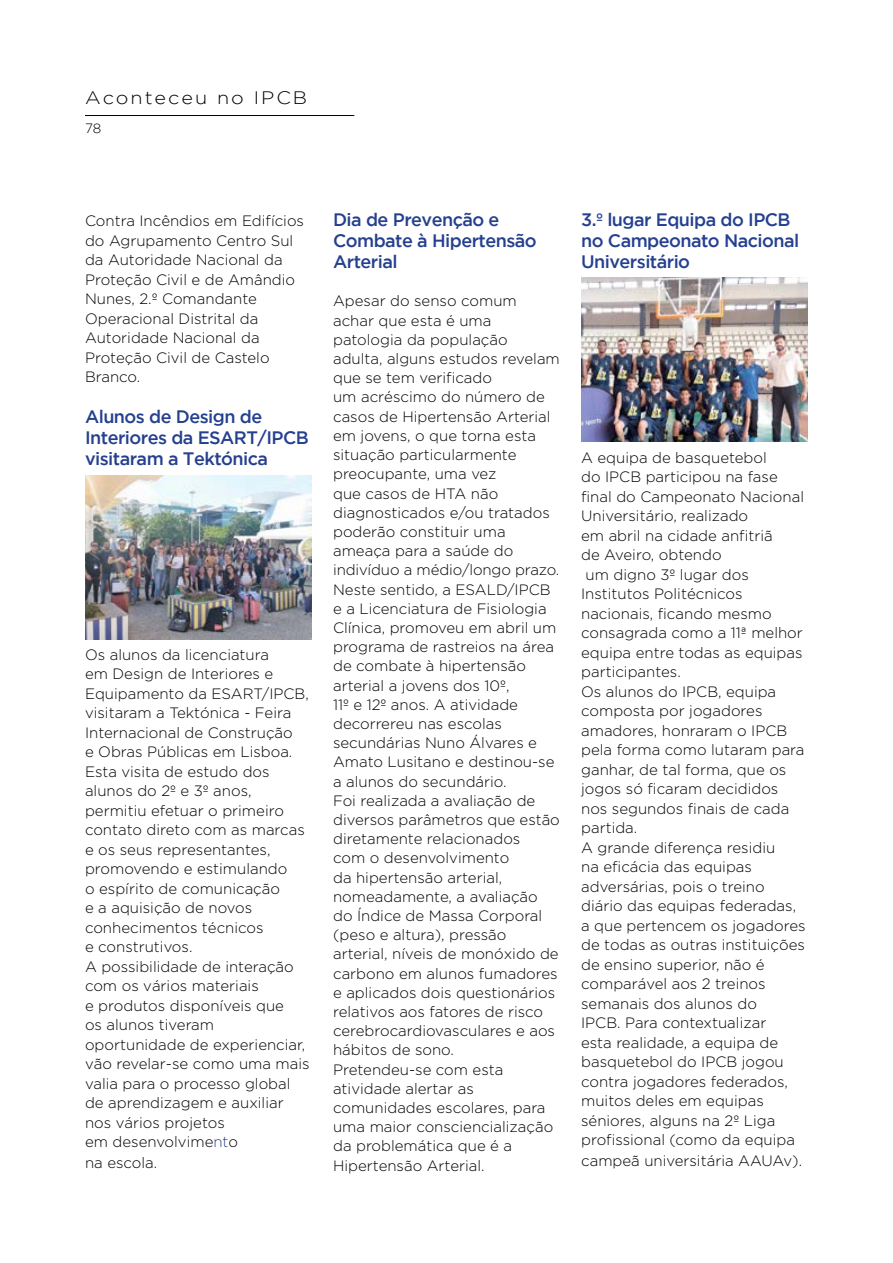
<style>
.page{position:relative;width:893px;height:1263px;background:#fff}
.page>*{position:absolute;margin:0;border:0;box-sizing:border-box;transform-origin:0 0}
.t1{font:500 18px/21px "Gotham";letter-spacing:-.03em;color:#25408f}
.t2{font:300 18px "Gotham";letter-spacing:.1em;color:#000;scale:1.1 1}
.t3{font:300 15px/19.2px "Gotham";color:#000}
.t4{font:300 13.5px "Gotham";color:#000}
.s1{color:#25408f}
</style>
<div class="page">
<hr style="left:85px;top:115px;width:269px;height:1px;background:#000">
<img style="left:85px;top:475px;width:227px;height:165px">
<img style="left:581px;top:277px;width:227px;height:165px">
<p class="t2" style="left:85px;top:88px;width:203px">Aconteceu no IPCB</p>
<p class="t4" style="left:85px;top:121px;width:18px">78</p>
<p class="t3" style="left:85px;top:211px;width:221px">Contra Incêndios em Edifícios do Agrupamento Centro Sul da Autoridade Nacional da<br>Proteção Civil e de Amândio<br>Nunes, 2.º Comandante<br>Operacional Distrital da<br>Autoridade Nacional da<br>Proteção Civil de Castelo<br>Branco.</p>
<p class="t1" style="left:85px;top:405px;width:179px">Alunos de Design de<br>I nteriores da ESART</p>
<p class="t1" style="left:85px;top:426px;width:225px;text-indent:172px">/IPCB visitaram a Tektónica</p>
<p class="t3" style="left:85px;top:644px;width:226px">Os alunos da licenciatura<br>em Design de Interiores e<br>Equipamento da ESART/IPCB, visitaram a Tektónica - Feira<br>Internacional de Construção<br>e Obras Públicas em Lisboa.<br>Esta visita de estudo dos alunos do 2º e 3º anos, permitiu efetuar o primeiro contato direto com as marcas e os seus representantes, promovendo e estimulando<br>o espírito de comunicação<br>e a aquisição de novos conhecimentos técnicos<br>e construtivos.<br>A possibilidade de interação com os vários materiais<br>e produtos disponíveis que<br>os alunos tiveram oportunidade de experienciar, vão revelar-se como uma mais valia para o processo global de aprendizagem e auxiliar nos vários projetos<br>em desenvolvime<span class="s1">nt</span>o</p>
<p class="t3" style="left:85px;top:1153px;width:74px">na escola.</p>
<p class="t1" style="left:333px;top:208px;width:205px">Dia de Prevenção e<br>Combate à Hipertensão<br>Arterial</p>
<p class="t3" style="left:333px;top:291px;width:228px">Apesar do senso comum achar que esta é uma patologia da população adulta, alguns estudos revelam que se tem verificado<br>um acréscimo do número de casos de Hipertensão Arterial em jovens, o que torna esta situação particularmente preocupante, uma vez<br>que casos de HTA não diagnosticados e/ou tratados poderão constituir uma ameaça para a saúde do indivíduo a médio/longo prazo.<br>Neste sentido, a ESALD/IPCB e a Licenciatura de Fisiologia<br>Clínica, promoveu em abril um programa de rastreios na área de combate à hipertensão arterial a jovens dos 10º,<br>11º e 12º anos. A atividade decorrereu nas escolas secundárias Nuno Álvares e<br>Amato Lusitano e destinou-se a alunos do secundário.<br>Foi realizada a avaliação de diversos parâmetros que estão diretamente relacionados<br>com o desenvolvimento<br>da hipertensão arterial, nomeadamente, a avaliação do Índice de Massa Corporal (peso e altura), pressão arterial, níveis de monóxido de carbono em alunos fumadores e aplicados dois questionários relativos aos fatores de risco cerebrocardiovasculares e aos hábitos de sono.<br>Pretendeu-se com esta atividade alertar as comunidades escolares, para uma maior consciencialização da problemática que é a<br>Hipertensão Arterial.</p>
<p class="t1" style="left:581px;top:208px;width:219px">3.º lugar Equipa do IPCB no Campeonato Nacional<br>U niversitário</p>
<p class="t3" style="left:581px;top:448px;width:187px">A equipa de basquetebol</p>
<p class="t3" style="left:581px;top:467px;width:198px">do IPCB participou na fase</p>
<p class="t3" style="left:581px;top:487px;width:224px">final do Campeonato Nacional</p>
<p class="t3" style="left:581px;top:506px;width:169px">Universitário, realizado</p>
<p class="t3" style="left:581px;top:526px;width:193px">em abril na cidade anfitriã</p>
<p class="t3" style="left:581px;top:545px;width:142px">de Aveiro, obtendo</p>
<p class="t3" style="left:586px;top:565px;width:165px">um digno 3º lugar dos</p>
<p class="t3" style="left:581px;top:584px;width:163px">Institutos Politécnicos</p>
<p class="t3" style="left:581px;top:604px;width:192px">nacionais, ficando mesmo</p>
<p class="t3" style="left:581px;top:623px;width:223px">consagrada como a 11ª melhor</p>
<p class="t3" style="left:581px;top:643px;width:223px">equipa entre todas as equipas</p>
<p class="t3" style="left:581px;top:662px;width:101px">participantes.</p>
<p class="t3" style="left:581px;top:682px;width:197px">Os alunos do IPCB, equipa</p>
<p class="t3" style="left:581px;top:701px;width:183px">composta por jogadores</p>
<p class="t3" style="left:581px;top:721px;width:208px">amadores, honraram o IPCB</p>
<p class="t3" style="left:581px;top:740px;width:225px">pela forma como lutaram para</p>
<p class="t3" style="left:581px;top:760px;width:207px">ganhar, de tal forma, que os</p>
<p class="t3" style="left:581px;top:779px;width:199px">jogos só ficaram decididos</p>
<p class="t3" style="left:581px;top:799px;width:210px">nos segundos finais de cada</p>
<p class="t3" style="left:581px;top:818px;width:58px">partida.</p>
<p class="t3" style="left:581px;top:838px;width:196px">A grande diferença residiu</p>
<p class="t3" style="left:581px;top:857px;width:172px">na eficácia das equipas</p>
<p class="t3" style="left:581px;top:877px;width:185px">adversárias, pois o treino</p>
<p class="t3" style="left:581px;top:896px;width:216px">diário das equipas federadas,</p>
<p class="t3" style="left:581px;top:916px;width:226px">a que pertencem os jogadores</p>
<p class="t3" style="left:581px;top:935px;width:225px">de todas as outras instituições</p>
<p class="t3" style="left:581px;top:955px;width:185px">de ensino superior, não é</p>
<p class="t3" style="left:581px;top:974px;width:186px">comparável aos 2 treinos</p>
<p class="t3" style="left:581px;top:994px;width:177px">semanais dos alunos do</p>
<p class="t3" style="left:581px;top:1013px;width:187px">IPCB. Para contextualizar</p>
<p class="t3" style="left:581px;top:1033px;width:198px">esta realidade, a equipa de</p>
<p class="t3" style="left:581px;top:1052px;width:204px">basquetebol do IPCB jogou</p>
<p class="t3" style="left:581px;top:1072px;width:208px">contra jogadores federados,</p>
<p class="t3" style="left:581px;top:1091px;width:184px">muitos deles em equipas</p>
<p class="t3" style="left:581px;top:1111px;width:196px">séniores, alguns na 2º Liga</p>
<p class="t3" style="left:581px;top:1130px;width:215px">profissional (como da equipa</p>
<p class="t3" style="left:581px;top:1151px;width:222px">campeã universitária AAUAv).</p>
</div>
